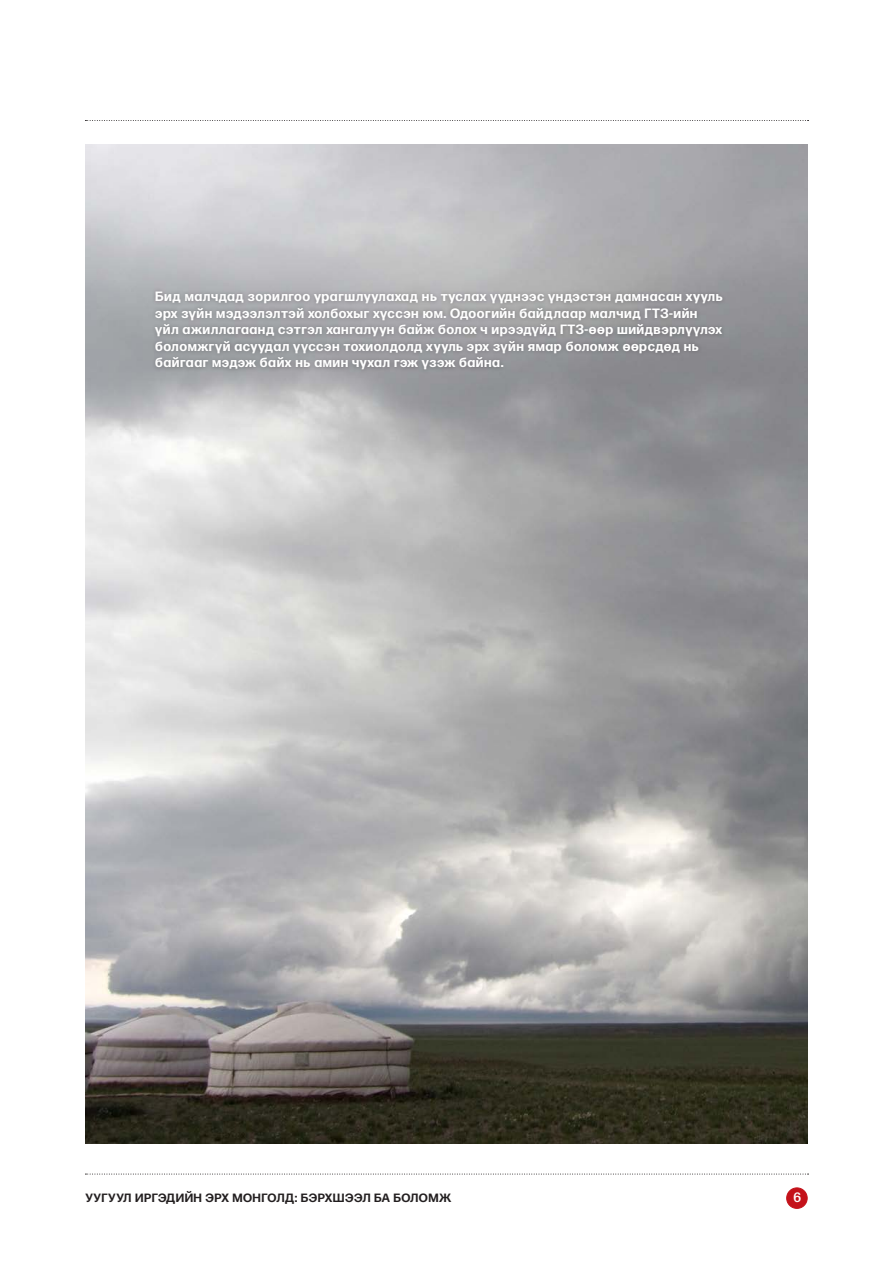
<style>
.page{position:relative;width:893px;height:1263px;background:#fff}
.page>*{position:absolute;margin:0;border:0;box-sizing:border-box;transform-origin:0 0}
.body_less{font:700 13.5px/16.5px "Forma DJR Cyrillic Text";letter-spacing:.04em;color:#fff}
.body{font:500 13.5px "Forma DJR Cyrillic Text";color:#fff}
.body-2{font:700 12px "Forma DJR Cyrillic Text";letter-spacing:.04em;color:#231f20}
</style>
<div class="page">
<svg style="left:85px;top:120px;width:723px;height:1px"></svg>
<img style="left:85px;top:145px;width:723px;height:999px">
<div style="left:787px;top:1188px;width:20px;height:20px;background:#c4121a;border-radius:50%"></div>
<div style="left:786px;top:1187px;width:21px;height:22px;border:1px solid #c4121a;border-radius:50%"></div>
<svg style="left:85px;top:1174px;width:723px;height:1px"></svg>
<div style="left:152px;top:287px;width:575px;height:87px;background:#231f20;opacity:.35"></div>
<p class="body_less" style="left:155px;top:287px;width:569px">Бид малчдад зорилгоо урагшлуулахад нь туслах үүднээс үндэстэн дамнасан хууль эрх зүйн мэдээлэлтэй холбохыг хүссэн юм. Одоогийн байдлаар малчид ГТЗ-ийн үйл ажиллагаанд сэтгэл хангалуун байж болох ч ирээдүйд ГТЗ-өөр шийдвэрлүүлэх боломжгүй асуудал үүссэн тохиолдолд хууль эрх зүйн ямар боломж өөрсдөд нь байгааг мэдэж байх нь амин чухал гэж үзэж байна.</p>
<p class="body-2" style="left:85px;top:1188px;width:367px">УУГУУЛ ИРГЭДИЙН ЭРХ МОНГОЛД: БЭРХШЭЭЛ БА БОЛОМЖ</p>
<p class="body" style="left:793px;top:1187px;width:9px">6</p>
</div>
